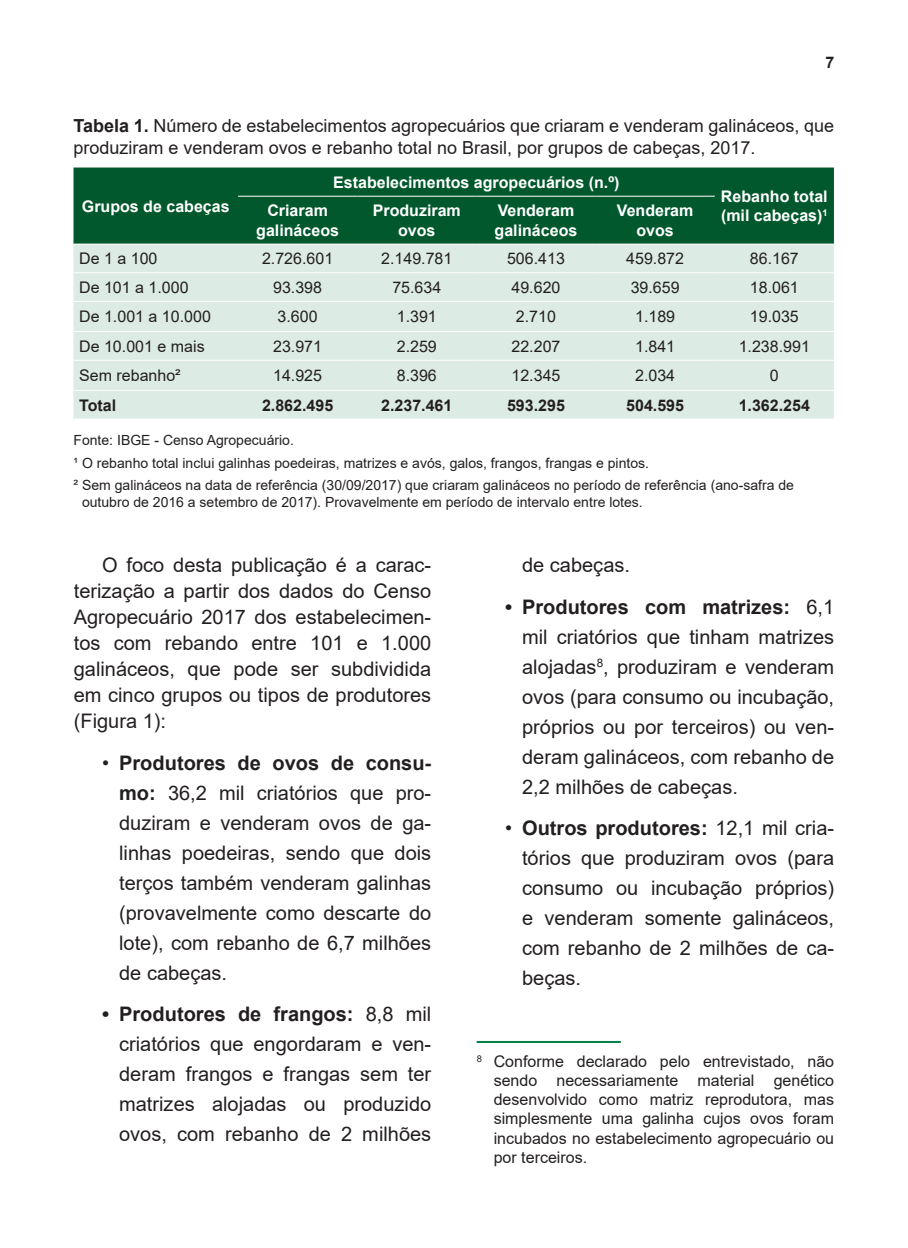
<style>
.page{position:relative;width:908px;height:1248px;background:#fff}
.page>*{position:absolute;margin:0;border:0;box-sizing:border-box;transform-origin:0 0}
.MIOLO{font:20px/30px "Arial";color:#231f20;text-align:justify}
.TABELA_TITULO{font:18px/21.6px "Arial";color:#231f20}
.TABELA_MIOLO{font:16px "Arial";color:#231f20}
.RODAPE_FIO{font:16px/19.2px "Arial";color:#231f20;text-align:justify}
.TABELA_CABECA{font:700 16px/19.2px "Arial";color:#fff}
.TABELA_MIOLO-2{font:700 16px "Arial";color:#231f20}
.TABELA_FONTE{font:14px "Arial";color:#231f20}
.TABELA_CABECA-2{font:700 9.4px "Arial";color:#fff}
.s1{font-weight:700}
</style>
<div class="page">
<div style="left:73px;top:167px;width:760px;height:76px;background:#00582c"></div>
<div style="left:73px;top:244px;width:760px;height:174px;background:#dcebe3"></div>
<hr style="left:73px;top:272px;width:165px;height:1px;background:#fff">
<hr style="left:238px;top:272px;width:119px;height:1px;background:#fff">
<hr style="left:357px;top:272px;width:119px;height:1px;background:#fff">
<hr style="left:476px;top:272px;width:119px;height:1px;background:#fff">
<hr style="left:595px;top:272px;width:119px;height:1px;background:#fff">
<hr style="left:714px;top:272px;width:119px;height:1px;background:#fff">
<hr style="left:73px;top:301px;width:165px;height:1px;background:#fff">
<hr style="left:238px;top:301px;width:119px;height:1px;background:#fff">
<hr style="left:357px;top:301px;width:119px;height:1px;background:#fff">
<hr style="left:476px;top:301px;width:119px;height:1px;background:#fff">
<hr style="left:595px;top:301px;width:119px;height:1px;background:#fff">
<hr style="left:714px;top:301px;width:119px;height:1px;background:#fff">
<hr style="left:73px;top:331px;width:165px;height:1px;background:#fff">
<hr style="left:238px;top:331px;width:119px;height:1px;background:#fff">
<hr style="left:357px;top:331px;width:119px;height:1px;background:#fff">
<hr style="left:476px;top:331px;width:119px;height:1px;background:#fff">
<hr style="left:595px;top:331px;width:119px;height:1px;background:#fff">
<hr style="left:714px;top:331px;width:119px;height:1px;background:#fff">
<hr style="left:73px;top:360px;width:165px;height:1px;background:#fff">
<hr style="left:238px;top:360px;width:119px;height:1px;background:#fff">
<hr style="left:357px;top:360px;width:119px;height:1px;background:#fff">
<hr style="left:476px;top:360px;width:119px;height:1px;background:#fff">
<hr style="left:595px;top:360px;width:119px;height:1px;background:#fff">
<hr style="left:714px;top:360px;width:119px;height:1px;background:#fff">
<hr style="left:238px;top:196px;width:119px;height:1px;background:#fff">
<hr style="left:357px;top:196px;width:119px;height:1px;background:#fff">
<hr style="left:476px;top:196px;width:119px;height:1px;background:#fff">
<hr style="left:595px;top:196px;width:119px;height:1px;background:#fff">
<hr style="left:73px;top:390px;width:165px;height:1px;background:#fff">
<hr style="left:238px;top:390px;width:119px;height:1px;background:#fff">
<hr style="left:357px;top:390px;width:119px;height:1px;background:#fff">
<hr style="left:476px;top:390px;width:119px;height:1px;background:#fff">
<hr style="left:595px;top:390px;width:119px;height:1px;background:#fff">
<hr style="left:714px;top:390px;width:119px;height:1px;background:#fff">
<hr style="left:476px;top:1040px;width:144px;height:2px;background:#007f46">
<p class="TABELA_MIOLO-2" style="left:825px;top:51px;width:10px">7</p>
<p class="TABELA_TITULO" style="left:73px;top:115px;width:761px"><span class="s1">Tabela 1.</span> Número de estabelecimentos agropecuários que criaram e venderam galináceos, que produziram e venderam ovos e rebanho total no Brasil, por grupos de cabeças, 2017.</p>
<p class="TABELA_CABECA" style="left:82px;top:196px;width:149px">Grupos de cabeças</p>
<p class="TABELA_CABECA" style="left:333px;top:173px;width:287px">Estabelecimentos agropecuários (n.º)</p>
<p class="TABELA_CABECA" style="left:720px;top:187px;width:108px">Rebanho total (mil cabeças)</p>
<p class="TABELA_CABECA" style="left:267px;top:201px;width:62px">Criaram</p>
<p class="TABELA_CABECA-2" style="left:822px;top:206px;width:7px">1</p>
<p class="TABELA_CABECA" style="left:256px;top:220px;width:84px">galináceos</p>
<p class="TABELA_CABECA" style="left:372px;top:201px;width:90px;text-align:center">Produziram ovos</p>
<p class="TABELA_CABECA" style="left:494px;top:201px;width:84px">Venderam galináceos</p>
<p class="TABELA_CABECA" style="left:616px;top:201px;width:78px;text-align:center">Venderam ovos</p>
<p class="TABELA_MIOLO" style="left:79px;top:247px;width:80px">De 1 a 100</p>
<p class="TABELA_MIOLO" style="left:262px;top:247px;width:73px">2.726.601</p>
<p class="TABELA_MIOLO" style="left:381px;top:247px;width:73px">2.149.781</p>
<p class="TABELA_MIOLO" style="left:507px;top:247px;width:59px">506.413</p>
<p class="TABELA_MIOLO" style="left:626px;top:247px;width:59px">459.872</p>
<p class="TABELA_MIOLO" style="left:749px;top:247px;width:50px">86.167</p>
<p class="TABELA_MIOLO" style="left:79px;top:276px;width:111px">De 101 a 1.000</p>
<p class="TABELA_MIOLO" style="left:273px;top:276px;width:50px">93.398</p>
<p class="TABELA_MIOLO" style="left:392px;top:276px;width:50px">75.634</p>
<p class="TABELA_MIOLO" style="left:511px;top:276px;width:50px">49.620</p>
<p class="TABELA_MIOLO" style="left:630px;top:276px;width:50px">39.659</p>
<p class="TABELA_MIOLO" style="left:749px;top:276px;width:50px">18.061</p>
<p class="TABELA_MIOLO" style="left:79px;top:305px;width:133px">De 1.001 a 10.000</p>
<p class="TABELA_MIOLO" style="left:277px;top:305px;width:42px">3.600</p>
<p class="TABELA_MIOLO" style="left:396px;top:305px;width:42px">1.391</p>
<p class="TABELA_MIOLO" style="left:515px;top:305px;width:42px">2.710</p>
<p class="TABELA_MIOLO" style="left:635px;top:305px;width:42px">1.189</p>
<p class="TABELA_MIOLO" style="left:749px;top:305px;width:50px">19.035</p>
<p class="TABELA_MIOLO" style="left:79px;top:335px;width:127px">De 10.001 e mais</p>
<p class="TABELA_MIOLO" style="left:273px;top:335px;width:50px">23.971</p>
<p class="TABELA_MIOLO" style="left:396px;top:335px;width:42px">2.259</p>
<p class="TABELA_MIOLO" style="left:511px;top:335px;width:50px">22.207</p>
<p class="TABELA_MIOLO" style="left:635px;top:335px;width:42px">1.841</p>
<p class="TABELA_MIOLO" style="left:738px;top:335px;width:73px">1.238.991</p>
<p class="TABELA_MIOLO" style="left:79px;top:364px;width:103px">Sem rebanho²</p>
<p class="TABELA_MIOLO" style="left:273px;top:364px;width:50px">14.925</p>
<p class="TABELA_MIOLO" style="left:396px;top:364px;width:42px">8.396</p>
<p class="TABELA_MIOLO" style="left:511px;top:364px;width:50px">12.345</p>
<p class="TABELA_MIOLO" style="left:635px;top:364px;width:42px">2.034</p>
<p class="TABELA_MIOLO" style="left:769px;top:364px;width:10px">0</p>
<p class="TABELA_MIOLO-2" style="left:79px;top:393px;width:39px">Total</p>
<p class="TABELA_MIOLO-2" style="left:262px;top:393px;width:73px">2.862.495</p>
<p class="TABELA_MIOLO-2" style="left:381px;top:393px;width:73px">2.237.461</p>
<p class="TABELA_MIOLO-2" style="left:507px;top:393px;width:59px">593.295</p>
<p class="TABELA_MIOLO-2" style="left:626px;top:393px;width:59px">504.595</p>
<p class="TABELA_MIOLO-2" style="left:738px;top:393px;width:73px">1.362.254</p>
<p class="TABELA_FONTE" style="left:73px;top:431px;width:222px">Fonte: IBGE - Censo Agropecuário.</p>
<p class="TABELA_FONTE" style="left:73px;top:453px;width:577px">¹ O rebanho total inclui galinhas poedeiras, matrizes e avós, galos, frangos, frangas e pintos.</p>
<p class="TABELA_FONTE" style="left:73px;top:475px;width:721px">² Sem galináceos na data de referência (30/09/2017) que criaram galináceos no período de referência (ano-safra de</p>
<p class="TABELA_FONTE" style="left:82px;top:492px;width:562px">outubro de 2016 a setembro de 2017). Provavelmente em período de intervalo entre lotes.</p>
<p class="MIOLO" style="left:74px;top:552px;width:359px;line-height:26px;text-indent:28px">O foco desta publicação é a carac&shy;terização a partir dos dados do Censo Agropecuário 2017 dos estabelecimen&shy;tos com rebando entre 101 e 1.000 galináceos, que pode ser subdividida em cinco grupos ou tipos de produtores (Figura 1):</p>
<p class="MIOLO" style="left:119px;top:747px;width:313px;text-indent:-17px">• <span class="s1">Produtores de ovos de consu&shy;mo:</span> 36,2 mil criatórios que pro&shy;duziram e venderam ovos de ga&shy;linhas poedeiras, sendo que dois terços também venderam galinhas (provavelmente como descarte do lote), com rebanho de 6,7 milhões de cabeças.</p>
<p class="MIOLO" style="left:119px;top:998px;width:313px;text-indent:-17px"><span class="s1">• Produtores de frangos:</span> 8,8 mil criatórios que engordaram e ven&shy;deram frangos e frangas sem ter matrizes alojadas ou produzido ovos, com rebanho de 2 milhões</p>
<p class="MIOLO" style="left:522px;top:550px;width:109px">de cabeças.</p>
<p class="MIOLO" style="left:522px;top:591px;width:313px;text-indent:-17px"><span class="s1">• Produtores com matrizes:</span> 6,1 mil criatórios que tinham matrizes alojadas<sup>8</sup>, produziram e venderam ovos (para consumo ou incubação, próprios ou por terceiros) ou ven&shy;deram galináceos, com rebanho de 2,2 milhões de cabeças.</p>
<p class="MIOLO" style="left:522px;top:812px;width:313px;text-indent:-17px">• <span class="s1">Outros produtores:</span> 12,1 mil cria&shy;tórios que produziram ovos (para consumo ou incubação próprios) e venderam somente galináceos, com rebanho de 2 milhões de ca&shy;beças.</p>
<p class="RODAPE_FIO" style="left:493px;top:1051px;width:342px;text-indent:-17px"><sup>8</sup> Conforme declarado pelo entrevistado, não sendo necessariamente material genético desenvolvido como matriz reprodutora, mas simplesmente uma galinha cujos ovos foram incubados no estabelecimento agropecuário ou por terceiros.</p>
</div>
